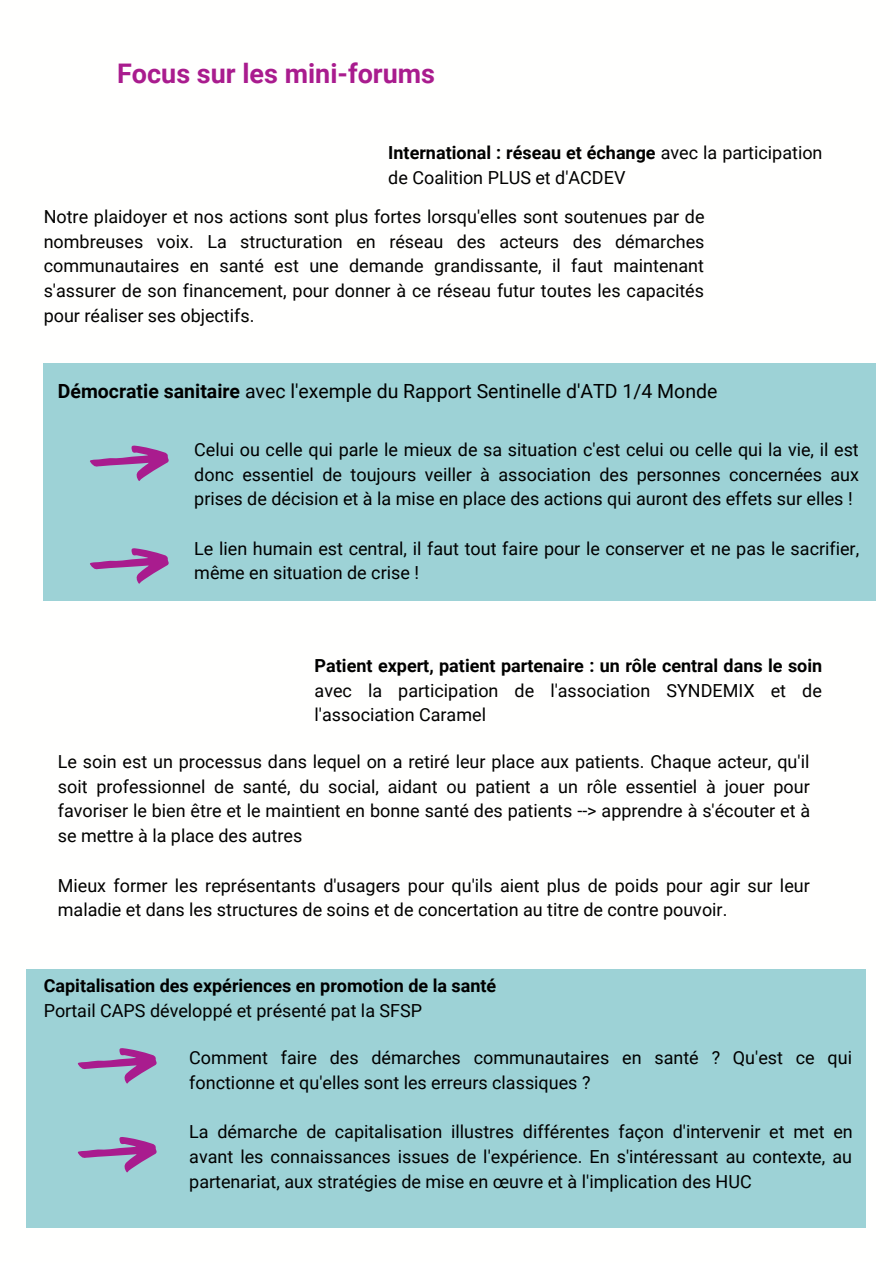
<style>
.page{position:relative;width:893px;height:1264px;background:#fff}
.page>*{position:absolute;margin:0;border:0;box-sizing:border-box;transform-origin:0 0}
.t1{font:700 27px "Roboto";color:#a91c8e}
.t2{font:19.5px "Roboto";color:#000}
.t3{font:18px/24.8px "Roboto";color:#000}
.t4{font:700 18px "Roboto";color:#000}
.s1{font-weight:700}
</style>
<div class="page">
<div style="left:44px;top:363px;width:831px;height:237px;background:#9dd2d6"></div>
<div style="left:27px;top:969px;width:838px;height:259px;background:#9dd2d6"></div>
<svg style="left:90px;top:445px;width:79px;height:36px"></svg>
<svg style="left:90px;top:548px;width:79px;height:36px"></svg>
<svg style="left:77px;top:1048px;width:80px;height:35px"></svg>
<svg style="left:77px;top:1137px;width:80px;height:35px"></svg>
<h1 class="t1" style="left:117px;top:58px;width:319px">Focus sur les mini-forums</h1>
<p class="t3" style="left:388px;top:141px;width:435px"><span class="s1">International : réseau et échange</span> avec la participation de Coalition PLUS et d'ACDEV</p>
<p class="t3" style="left:44px;top:204px;width:662px;text-align:justify">Notre plaidoyer et nos actions sont plus fortes lorsqu'elles sont soutenues par de nombreuses voix. La structuration en réseau des acteurs des démarches communautaires en santé est une demande grandissante, il faut maintenant s'assurer de son financement, pour donner à ce réseau futur toutes les capacités pour réaliser ses objectifs.</p>
<p class="t2" style="left:58px;top:379px;width:661px"><span class="s1">Démocratie sanitaire</span> avec l'exemple du Rapport Sentinelle d'ATD 1/4 Monde</p>
<p class="t3" style="left:194px;top:437px;width:666px;text-align:justify">Celui ou celle qui parle le mieux de sa situation c'est celui ou celle qui la vie, il est donc essentiel de toujours veiller à association des personnes concernées aux prises de décision et à la mise en place des actions qui auront des effets sur elles !</p>
<p class="t3" style="left:194px;top:536px;width:666px">Le lien humain est central, il faut tout faire pour le conserver et ne pas le sacrifier, même en situation de crise !</p>
<p class="t4" style="left:314px;top:655px;width:509px">Patient expert, patient partenaire : un rôle central dans le soin</p>
<p class="t3" style="left:314px;top:678px;width:508px">avec la participation de l'association SYNDEMIX et de l'association Caramel</p>
<p class="t3" style="left:58px;top:749px;width:754px;text-align:justify">Le soin est un processus dans lequel on a retiré leur place aux patients. Chaque acteur, qu'il soit professionnel de santé, du social, aidant ou patient a un rôle essentiel à jouer pour favoriser le bien être et le maintient en bonne santé des patients --&gt; apprendre à s'écouter et à se mettre à la place des autres</p>
<p class="t3" style="left:58px;top:873px;width:753px">Mieux former les représentants d'usagers pour qu'ils aient plus de poids pour agir sur leur maladie et dans les structures de soins et de concertation au titre de contre pouvoir.</p>
<p class="t4" style="left:44px;top:975px;width:454px">Capitalisation des expériences en promotion de la santé</p>
<p class="t3" style="left:44px;top:998px;width:380px">Portail CAPS développé et présenté pat la SFSP</p>
<p class="t3" style="left:189px;top:1045px;width:664px">Comment faire des démarches communautaires en santé ? Qu'est ce qui fonctionne et qu'elles sont les erreurs classiques ?</p>
<p class="t3" style="left:189px;top:1119px;width:665px;text-align:justify">La démarche de capitalisation illustres différentes façon d'intervenir et met en avant les connaissances issues de l'expérience. En s'intéressant au contexte, au partenariat, aux stratégies de mise en œuvre et à l'implication des HUC</p>
</div>
